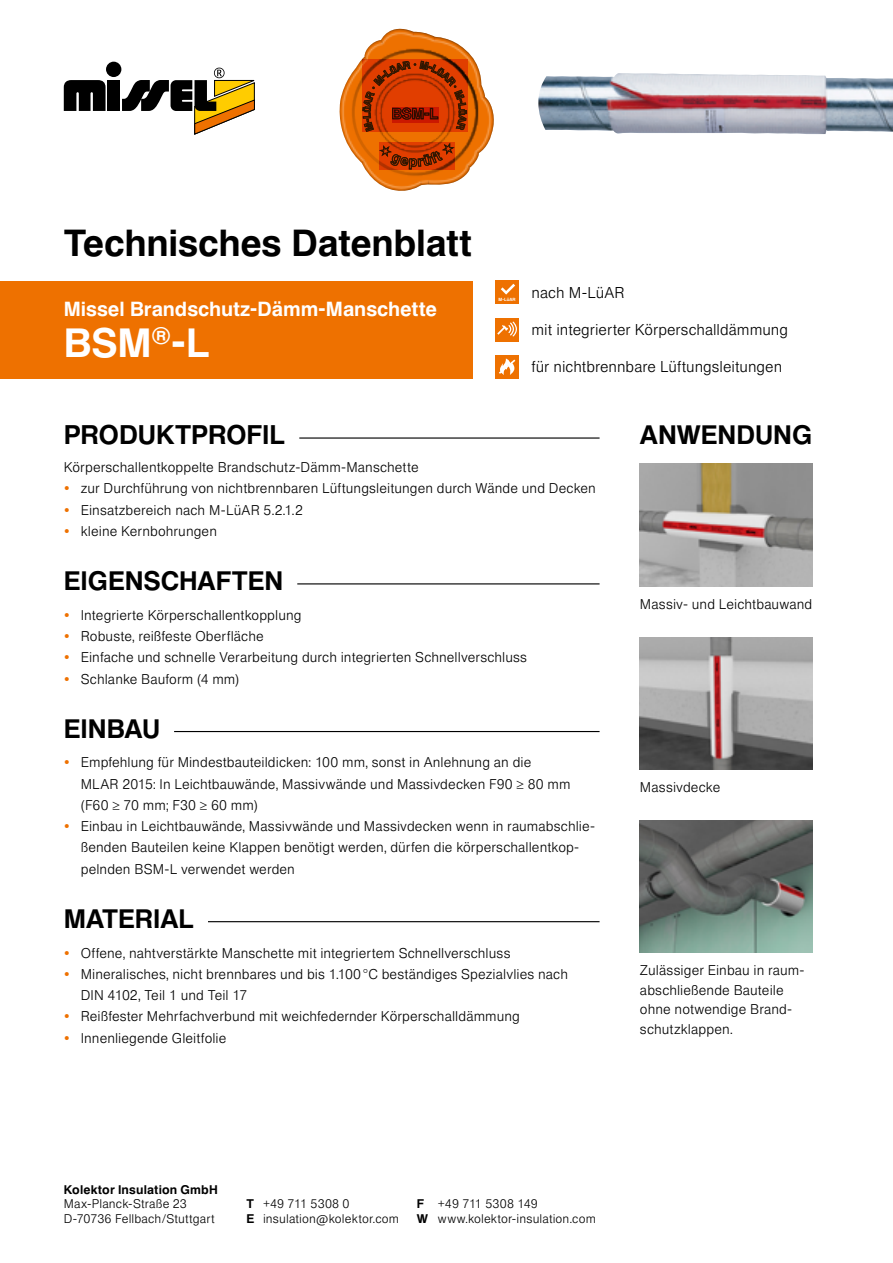
<style>
.page{position:relative;width:893px;height:1263px;background:#fff}
.page>*{position:absolute;margin:0;border:0;box-sizing:border-box;transform-origin:0 0}
.t1{font:500 39px "Europa Gro SBOP";color:#fff}
.t2{font:500 36px "Europa Gro SBOP";letter-spacing:-.005em;color:#000}
.t3{font:500 25.8px "Europa Gro SBOP";color:#000}
.t4{font:500 25.5px "Europa Gro SBOP";color:#000}
.t5{font:500 19.5px "Europa Gro SBOP";letter-spacing:-.005em;color:#fff}
.t6{font:300 15px "Europa Gro SBOP";letter-spacing:.005em;color:#000}
.t7{font:300 13.5px/21.3px "Europa Gro SBOP";letter-spacing:.01em;color:#000}
.t8{font:300 12px/14.4px "Europa Gro SBOP";letter-spacing:.015em;color:#000}
.t9{font:500 12px "Europa Gro SBOP";letter-spacing:.015em;color:#000}
.t10{font:500 4.35px "Europa Gro SBOP";color:#fff}
.s1{font-weight:500}
</style>
<div class="page">
<hr style="left:299px;top:437px;width:301px;height:2px;background:#000">
<hr style="left:297px;top:583px;width:303px;height:1px;background:#000">
<hr style="left:174px;top:731px;width:426px;height:1px;background:#000">
<hr style="left:208px;top:921px;width:392px;height:1px;background:#000">
<img style="left:640px;top:463px;width:172px;height:124px">
<img style="left:640px;top:638px;width:172px;height:132px">
<img style="left:640px;top:821px;width:172px;height:131px">
<div style="left:0;top:281px;width:472px;height:97px;background:#ee7100"></div>
<div style="left:495px;top:281px;width:24px;height:23px;background:#ee7100"></div>
<svg style="left:501px;top:284px;width:14px;height:11px"></svg>
<div style="left:495px;top:318px;width:24px;height:23px;background:#ee7100"></div>
<svg style="left:497px;top:322px;width:20px;height:14px"></svg>
<div style="left:495px;top:355px;width:24px;height:23px;background:#ee7100"></div>
<svg style="left:499px;top:359px;width:16px;height:16px"></svg>
<svg style="left:339px;top:28px;width:155px;height:163px"></svg>
<img style="left:538px;top:73px;width:355px;height:61px">
<div style="left:106px;top:62px;width:15px;height:15px;background:#000;border-radius:50%"></div>
<div style="left:108px;top:80px;width:12px;height:31px;background:#000"></div>
<svg style="left:64px;top:80px;width:42px;height:31px"></svg>
<svg style="left:122px;top:68px;width:133px;height:67px"></svg>
<h2 class="t2" style="left:64px;top:221px;width:410px">Technisches Datenblatt</h2>
<h3 class="t5" style="left:64px;top:297px;width:375px">Missel Brandschutz-Dämm-Manschette</h3>
<h1 class="t1" style="left:64px;top:319px;width:148px">BSM<sup>®</sup>-L</h1>
<p class="t10" style="left:498px;top:296px;width:19px">M-LüAR</p>
<p class="t6" style="left:531px;top:283px;width:95px">nach M-LüAR</p>
<p class="t6" style="left:531px;top:321px;width:258px">mit integrierter Körperschalldämmung</p>
<p class="t6" style="left:531px;top:358px;width:252px">für nichtbrennbare Lüftungsleitungen</p>
<h3 class="t3" style="left:64px;top:419px;width:223px">PRODUKTPROFIL</h3>
<p class="t7" style="left:81px;top:457px;width:517px;text-indent:-17px">Körperschallentkoppelte Brandschutz-Dämm-Manschette<br>zur Durchführung von nichtbrennbaren Lüftungsleitungen durch Wände und Decken Einsatzbereich nach M-LüAR 5.2.1.2<br>kleine Kernbohrungen</p>
<h3 class="t4" style="left:64px;top:565px;width:221px">EIGENSCHAFTEN</h3>
<p class="t7" style="left:81px;top:604px;width:448px">Integrierte Körperschallentkopplung<br>Robuste, reißfeste Oberfläche<br>Einfache und schnelle Verarbeitung durch integrierten Schnellverschluss Schlanke Bauform (4 mm)</p>
<h3 class="t4" style="left:64px;top:713px;width:98px">EINBAU</h3>
<p class="t7" style="left:81px;top:752px;width:516px">Empfehlung für Mindestbauteildicken: 100 mm, sonst in Anlehnung an die<br>MLAR 2015: In Leichtbauwände, Massivwände und Massivdecken F90 ≥ 80 mm (F60 ≥ 70 mm; F30 ≥ 60 mm)<br>Einbau in Leichtbauwände, Massivwände und Massivdecken wenn in raumabschlie&shy;ßenden Bauteilen keine Klappen benötigt werden, dürfen die körperschallentkop&shy;pelnden BSM-L verwendet werden</p>
<h3 class="t4" style="left:64px;top:903px;width:39px">Material</h3>
<p class="t7" style="left:81px;top:942px;width:489px">Offene, nahtverstärkte Manschette mit integriertem Schnellverschluss Mineralisches, nicht brennbares und bis 1.100°C beständiges Spezialvlies nach DIN 4102, Teil 1 und Teil 17<br>Reißfester Mehrfachverbund mit weichfedernder Körperschalldämmung Innenliegende Gleitfolie</p>
<h3 class="t4" style="left:640px;top:419px;width:174px">ANWENDUNG</h3>
<p class="t7" style="left:640px;top:594px;width:174px">Massiv- und Leichtbauwand</p>
<p class="t7" style="left:640px;top:777px;width:82px">Massivdecke</p>
<p class="t7" style="left:640px;top:960px;width:165px;line-height:19.5px">Zulässiger Einbau in raum&shy;abschließende Bauteile ohne notwendige Brand&shy;schutzklappen.</p>
<p class="t9" style="left:64px;top:1182px;width:156px">Kolektor Insulation GmbH</p>
<p class="t8" style="left:64px;top:1196px;width:152px">Max-Planck-Straße 23<br>D-70736 Fellbach/Stuttgart</p>
<p class="t8" style="left:247px;top:1196px;width:105px"><span class="s1">T</span> +49 711 5308 0</p>
<p class="t8" style="left:417px;top:1196px;width:123px"><span class="s1">F</span> +49 711 5308 149</p>
<p class="t8" style="left:247px;top:1211px;width:154px"><span class="s1">E</span> insulation@kolektor.com</p>
<p class="t8" style="left:417px;top:1211px;width:181px"><span class="s1">W</span> www.kolektor-insulation.com</p>
</div>
